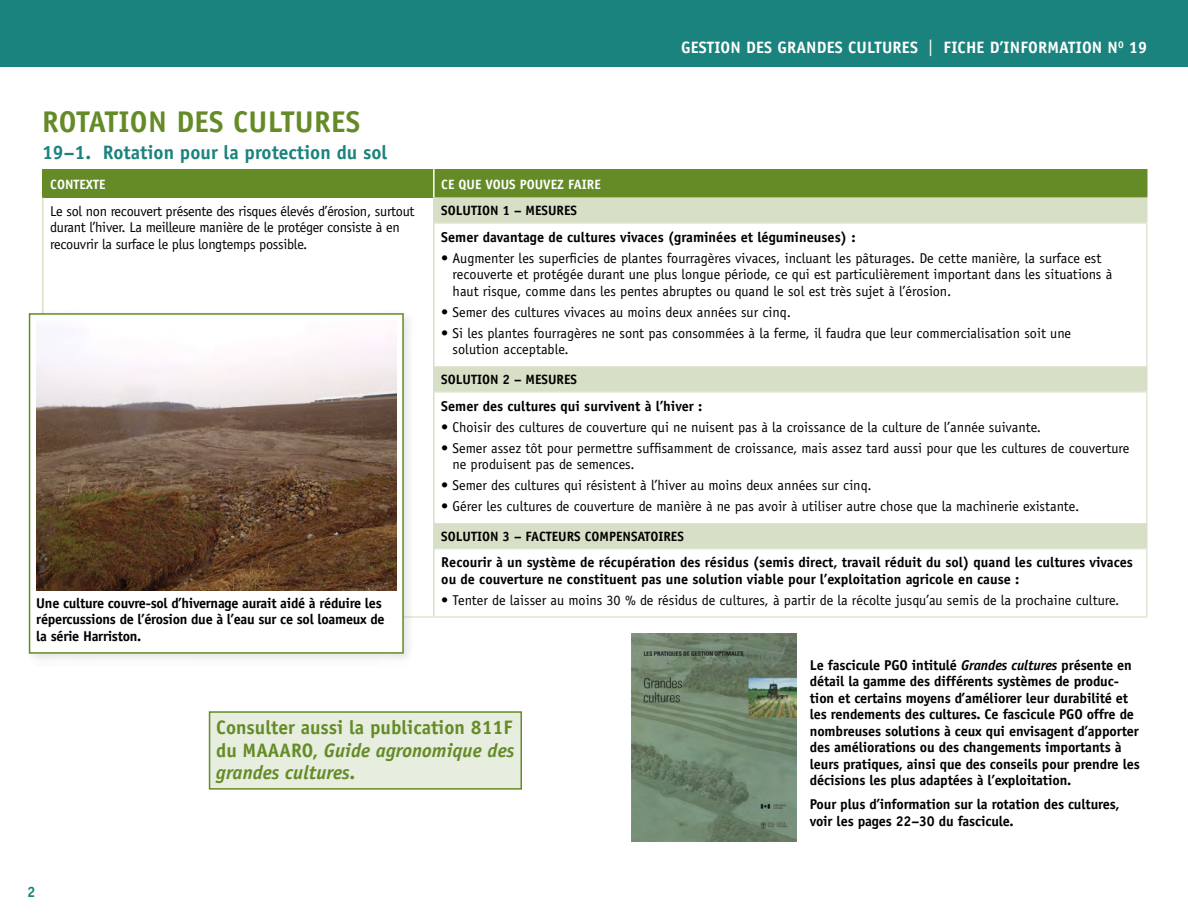
<style>
.page{position:relative;width:1188px;height:918px;background:#fff}
.page>*{position:absolute;margin:0;border:0;box-sizing:border-box;transform-origin:0 0}
.t1{font:700 30px "Officina Sans";letter-spacing:.01em;color:#648b26}
.t2{font:700 19.5px/22.5px "Officina Sans";color:#648b26;text-align:justify}
.t3{font:700 19.5px "Officina Sans";color:#1b837d}
.t4{font:700 16.5px "Officina Sans";letter-spacing:.01em;color:#fff}
.t5{font:700 15px "Officina Sans";color:#1b837d}
.t6{font:14.25px/16.5px "Officina Sans";color:#000}
.t7{font:700 14.25px/16.5px "Officina Sans";letter-spacing:-.01em;color:#000}
.t8{font:14.25px/16.5px "Officina Sans";letter-spacing:-.02em;color:#000}
.t9{font:700 13.5px "Officina Sans";color:#000}
.t10{font:700 13.5px "Officina Sans";color:#fff}
.s1{font-weight:400}
.s2{font-style:italic}
</style>
<div class="page">
<div style="left:0;top:0;width:1188px;height:68px;background:#1b837d"></div>
<div style="left:43px;top:169px;width:391px;height:28px;background:#648b26"></div>
<div style="left:434px;top:169px;width:713px;height:28px;background:#648b26"></div>
<svg style="left:435px;top:197px;width:711px;height:351px"></svg>
<hr style="left:433px;top:169px;width:2px;height:28px;background:#fff">
<hr style="left:1146px;top:169px;width:2px;height:28px;background:#648b26">
<hr style="left:42px;top:197px;width:2px;height:26px;background:#d7e0c6">
<hr style="left:42px;top:223px;width:2px;height:143px;background:#d7e0c6">
<hr style="left:433px;top:197px;width:2px;height:26px;background:#d7e0c6">
<hr style="left:1146px;top:197px;width:2px;height:25px;background:#d7e0c6">
<hr style="left:433px;top:223px;width:2px;height:143px;background:#d7e0c6">
<hr style="left:435px;top:222px;width:713px;height:2px;background:#dfe7d2">
<hr style="left:1146px;top:224px;width:2px;height:142px;background:#dfe7d2">
<hr style="left:433px;top:366px;width:2px;height:26px;background:#d7e0c6">
<hr style="left:1146px;top:366px;width:2px;height:25px;background:#d7e0c6">
<hr style="left:433px;top:392px;width:2px;height:131px;background:#d7e0c6">
<hr style="left:435px;top:391px;width:713px;height:2px;background:#dfe7d2">
<hr style="left:1146px;top:393px;width:2px;height:130px;background:#dfe7d2">
<hr style="left:433px;top:523px;width:2px;height:26px;background:#d7e0c6">
<hr style="left:1146px;top:523px;width:2px;height:25px;background:#d7e0c6">
<hr style="left:42px;top:616px;width:392px;height:2px;background:#dfe7d2">
<hr style="left:433px;top:549px;width:2px;height:67px;background:#d7e0c6">
<hr style="left:435px;top:548px;width:713px;height:1px;background:#dfe7d2">
<hr style="left:1146px;top:549px;width:2px;height:67px;background:#dfe7d2">
<hr style="left:434px;top:616px;width:714px;height:2px;background:#dfe7d2">
<hr style="left:42px;top:169px;width:2px;height:28px;background:#648b26">
<div style="left:210px;top:712px;width:311px;height:77px;background:#e7eddf"></div>
<div style="left:209px;top:711px;width:313px;height:79px;border:2px solid #648b26"></div>
<div style="left:25px;top:310px;width:391px;height:356px;background:#000;opacity:.1"></div>
<div style="left:29px;top:313px;width:375px;height:341px;background:#fff;border:2px solid #648b26"></div>
<img style="left:36px;top:335px;width:360px;height:256px">
<img style="left:632px;top:633px;width:164px;height:209px">
<p class="t4" style="left:681px;top:38px;width:468px">GESTION DES GRANDES CULTURES <span class="s1">|</span> FICHE D’INFORMATION N<sup>O</sup> 19</p>
<h1 class="t1" style="left:42px;top:103px;width:320px">ROTATION DES CULTURES</h1>
<h2 class="t3" style="left:42px;top:140px;width:347px">19–1. Rotation pour la protection du sol</h2>
<p class="t10" style="left:50px;top:176px;width:57px">CONTEXTE</p>
<p class="t10" style="left:441px;top:176px;width:161px">CE QUE VOUS POUVEZ FAIRE</p>
<p class="t8" style="left:50px;top:203px;width:366px">Le sol non recouvert présente des risques élevés d’érosion, surtout durant l’hiver. La meilleure manière de le protéger consiste à en recouvrir la surface le plus longtemps possible.</p>
<p class="t9" style="left:441px;top:202px;width:137px">SOLUTION 1 – MESURES</p>
<p class="t7" style="left:441px;top:228px;width:416px">Semer davantage de cultures vivaces (graminées et légumineuses) :</p>
<p class="t6" style="left:453px;top:250px;width:661px;text-indent:-11px">• Augmenter les superficies de plantes fourragères vivaces, incluant les pâturages. De cette manière, la surface est recouverte et protégée durant une plus longue période, ce qui est particulièrement important dans les situations à haut risque, comme dans les pentes abruptes ou quand le sol est très sujet à l’érosion.</p>
<p class="t6" style="left:441px;top:304px;width:351px">• Semer des cultures vivaces au moins deux années sur cinq.</p>
<p class="t6" style="left:453px;top:325px;width:620px;text-indent:-11px">• Si les plantes fourragères ne sont pas consommées à la ferme, il faudra que leur commercialisation soit une solution acceptable.</p>
<p class="t9" style="left:441px;top:371px;width:137px">SOLUTION 2 – MESURES</p>
<p class="t7" style="left:441px;top:397px;width:262px">Semer des cultures qui survivent à l’hiver :</p>
<p class="t6" style="left:441px;top:419px;width:601px">• Choisir des cultures de couverture qui ne nuisent pas à la croissance de la culture de l’année suivante.</p>
<p class="t6" style="left:453px;top:440px;width:678px;text-indent:-11px">• Semer assez tôt pour permettre suffisamment de croissance, mais assez tard aussi pour que les cultures de couverture ne produisent pas de semences.</p>
<p class="t6" style="left:441px;top:477px;width:432px">• Semer des cultures qui résistent à l’hiver au moins deux années sur cinq.</p>
<p class="t6" style="left:441px;top:498px;width:639px">• Gérer les cultures de couverture de manière à ne pas avoir à utiliser autre chose que la machinerie existante.</p>
<p class="t9" style="left:441px;top:528px;width:244px">SOLUTION 3 – FACTEURS COMPENSATOIRES</p>
<p class="t7" style="left:441px;top:554px;width:693px">Recourir à un système de récupération des résidus (semis direct, travail réduit du sol) quand les cultures vivaces ou de couverture ne constituent pas une solution viable pour l’exploitation agricole en cause :</p>
<p class="t6" style="left:441px;top:592px;width:680px">• Tenter de laisser au moins 30 % de résidus de cultures, à partir de la récolte jusqu’au semis de la prochaine culture.</p>
<p class="t7" style="left:36px;top:595px;width:350px">Une culture couvre-sol d’hivernage aurait aidé à réduire les répercussions de l’érosion due à l’eau sur ce sol loameux de la série Harriston.</p>
<p class="t5" style="left:27px;top:882px;width:10px">2</p>
<h2 class="t2" style="left:216px;top:716px;width:300px">Consulter aussi la publication 811F du MAAARO, <span class="s2">Guide agronomique des grandes cultures</span>.</h2>
<p class="t7" style="left:810px;top:656px;width:331px">Le fascicule PGO intitulé <span class="s2">Grandes cultures</span> présente en détail la gamme des différents systèmes de produc&shy;tion et certains moyens d’améliorer leur durabilité et les rendements des cultures. Ce fascicule PGO offre de nombreuses solutions à ceux qui envisagent d’apporter des améliorations ou des changements importants à leurs pratiques, ainsi que des conseils pour prendre les décisions les plus adaptées à l’exploitation.</p>
<p class="t7" style="left:810px;top:796px;width:311px">Pour plus d’information sur la rotation des cultures, voir les pages 22–30 du fascicule.</p>
</div>
